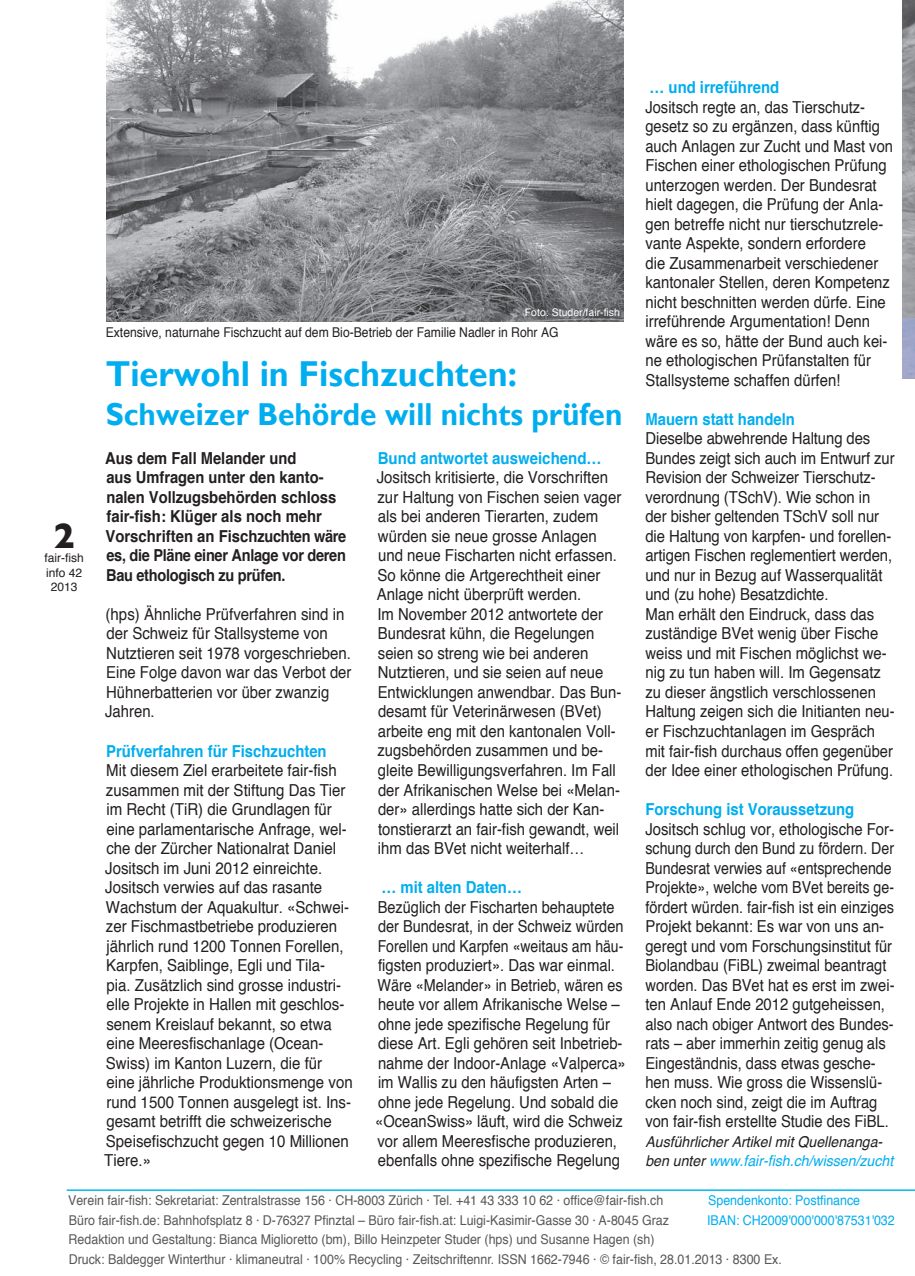
<style>
.page{position:relative;width:915px;height:1276px;background:#fff}
.page>*{position:absolute;margin:0;border:0;box-sizing:border-box;transform-origin:0 0}
.t1{font:700 36px "Gill Sans";color:#00aeef;scale:.95 1}
.t2{font:700 36px "Gill Sans";color:#231f20}
.t3{font:700 31.65px "Gill Sans";color:#00aeef;scale:.94 1}
.t4{font:16.5px/19.5px "Helvetica";color:#231f20;scale:.91 1}
.t5{font:16.5px/19.5px "Helvetica";color:#231f20;scale:.9 1}
.t6{font:16.5px/19.5px "Helvetica";color:#231f20;scale:.89 1}
.t7{font:16.5px/19.5px "Helvetica";color:#231f20;scale:.88 1}
.t8{font:700 16.5px/19.5px "Helvetica";color:#231f20;scale:.89 1}
.t9{font:700 16.5px "Helvetica";color:#00aeef;scale:.9 1}
.t10{font:700 16.5px "Helvetica";color:#00aeef;scale:.91 1}
.t11{font:italic 15px/19.5px "Helvetica";color:#231f20;scale:.94 1}
.t12{font:13.5px/19.5px "Helvetica";color:#57585a;scale:.92 1}
.t13{font:13.5px "Helvetica";color:#231f20;scale:.9 1}
.t14{font:13.5px "Helvetica";color:#00aeef;scale:.92 1}
.t15{font:12px/14.4px "Helvetica";color:#231f20;text-align:center}
.t16{font:10.5px "Helvetica";color:#fff}
.s1{color:#00aeef}
.s2{font-style:inherit}
</style>
<div class="page">
<hr style="left:67px;top:1189px;width:847px;height:2px;background:#00baf1">
<img style="left:106px;top:0;width:517px;height:322px">
<img style="left:902px;top:0;width:12px;height:319px">
<div style="left:901px;top:319px;width:13px;height:59px;background:#a0a7c9"></div>
<p class="t9" style="left:649px;top:74px;width:145px">… und irreführend</p>
<p class="t6" style="left:645px;top:97px;width:279px">Jositsch regte an, das Tierschutz&shy;gesetz so zu ergänzen, dass künftig auch Anlagen zur Zucht und Mast von Fischen einer ethologischen Prüfung unterzogen werden. Der Bundesrat hielt dagegen, die Prüfung der Anla&shy;gen betreffe nicht nur tierschutzrele&shy;vante Aspekte, sondern erfordere<br>die Zusammenarbeit verschiedener kantonaler Stellen, deren Kompetenz nicht beschnitten werden dürfe. Eine irreführende Argumentation! Denn wäre es so, hätte der Bund auch kei&shy;ne ethologischen Prüfanstalten für Stallsysteme schaffen dürfen!</p>
<p class="t9" style="left:645px;top:405px;width:167px">Mauern statt handeln</p>
<p class="t5" style="left:645px;top:429px;width:278px">Dieselbe abwehrende Haltung des Bundes zeigt sich auch im Entwurf zur Revision der Schweizer Tierschutz&shy;verordnung (TSchV). Wie schon in der bisher geltenden TSchV soll nur die Haltung von karpfen- und forellen&shy;artigen Fischen reglementiert werden, und nur in Bezug auf Wasserqualität und (zu hohe) Besatzdichte.<br>Man erhält den Eindruck, dass das zuständige BVet wenig über Fische weiss und mit Fischen möglichst we&shy;nig zu tun haben will. Im Gegensatz zu dieser ängstlich verschlossenen Haltung zeigen sich die Initianten neu&shy;er Fischzuchtanlagen im Gespräch mit fair-fish durchaus offen gegenüber der Idee einer ethologischen Prüfung.</p>
<p class="t9" style="left:645px;top:796px;width:233px">Forschung ist Voraussetzung</p>
<p class="t5" style="left:645px;top:819px;width:278px">Jositsch schlug vor, ethologische For&shy;schung durch den Bund zu fördern. Der Bundesrat verwies auf «entsprechende Projekte», welche vom BVet bereits ge&shy;fördert würden. fair-fish ist ein einziges Projekt bekannt: Es war von uns an&shy;geregt und vom Forschungsinstitut für Biolandbau (FiBL) zweimal beantragt worden. Das BVet hat es erst im zwei&shy;ten Anlauf Ende 2012 gutgeheissen, also nach obiger Antwort des Bundes&shy;rats – aber immerhin zeitig genug als Eingeständnis, dass etwas gesche&shy;hen muss. Wie gross die Wissenslü&shy;cken noch sind, zeigt die im Auftrag von fair-fish erstellte Studie des FiBL.</p>
<p class="t11" style="left:645px;top:1132px;width:265px">Ausführlicher Artikel mit Quellenanga&shy;ben unter <span class="s1">www.fair-fish.ch/wissen/zucht</span></p>
<p class="t16" style="left:524px;top:304px;width:97px">Foto: Studer/fair-fish</p>
<p class="t13" style="left:106px;top:322px;width:504px">Extensive, naturnahe Fischzucht auf dem Bio-Betrieb der Familie Nadler in Rohr AG</p>
<h1 class="t1" style="left:106px;top:352px;width:434px">Tierwohl in Fischzuchten:</h1>
<h2 class="t3" style="left:106px;top:395px;width:551px">Schweizer Behörde will nichts prüfen</h2>
<p class="t10" style="left:377px;top:445px;width:247px">Bund antwortet ausweichend…</p>
<p class="t4" style="left:376px;top:468px;width:270px">Jositsch kritisierte, die Vorschriften zur Haltung von Fischen seien vager als bei anderen Tierarten, zudem würden sie neue grosse Anlagen und neue Fischarten nicht erfassen.<br>So könne die Artgerechtheit einer Anlage nicht überprüft werden.<br>Im November 2012 antwortete der Bundesrat kühn, die Regelungen seien so streng wie bei anderen Nutztieren, und sie seien auf neue Entwicklungen anwendbar. Das Bun&shy;desamt für Veterinärwesen (BVet) arbeite eng mit den kantonalen Voll&shy;zugsbehörden zusammen und be&shy;gleite Bewilligungsverfahren. Im Fall der Afrikanischen Welse bei «Melan&shy;der» allerdings hatte sich der Kan&shy;tonstierarzt an fair-fish gewandt, weil ihm das BVet nicht weiterhalf…</p>
<p class="t9" style="left:381px;top:874px;width:157px">… mit alten Daten…</p>
<p class="t7" style="left:375px;top:897px;width:286px">Bezüglich der Fischarten behauptete der Bundesrat, in der Schweiz würden Forellen und Karpfen «weitaus am häu&shy;figsten produziert». Das war einmal.<br>Wäre «Melander» in Betrieb, wären es heute vor allem Afrikanische Welse – ohne jede spezifische Regelung für diese Art. Egli gehören seit Inbetrieb&shy;nahme der Indoor-Anlage «Valperca» im Wallis zu den häufigsten Arten – ohne jede Regelung. Und sobald die «OceanSwiss» läuft, wird die Schweiz vor allem Meeresfische produzieren, ebenfalls ohne spezifische Regelung</p>
<p class="t12" style="left:68px;top:1191px;width:648px">Verein fair-fish: Sekretariat: Zentralstrasse 156 · CH-8003 Zürich · Tel. +41 43 333 10 62 · office@fair-fish.ch</p>
<p class="t14" style="left:708px;top:1190px;width:167px">Spendenkonto: Postfinance</p>
<p class="t12" style="left:69px;top:1210px;width:653px">Büro fair-fish.de: Bahnhofsplatz 8 · D-76327 Pfinztal <span class="s2">–</span> Büro fair-fish.at: Luigi-Kasimir-Gasse 30 · A-8045 Graz</p>
<p class="t14" style="left:706px;top:1209px;width:205px">IBAN: CH2009'000'000'87531'032</p>
<p class="t12" style="left:69px;top:1230px;width:776px">Redaktion und Gestaltung: Bianca Miglioretto (bm), Billo Heinzpeter Studer (hps) und Susanne Hagen (sh)<br>Druck: Baldegger Winterthur · klimaneutral · 100% Recycling · Zeitschriftennr. ISSN 1662-7946 · © fair-fish, 28.01.2013 · 8300 Ex.</p>
<p class="t8" style="left:105px;top:448px;width:272px">Aus dem Fall Melander und<br>aus Umfragen unter den kanto&shy;nalen Vollzugsbehörden schloss fair-fish: Klüger als noch mehr<br>Vorschriften an Fischzuchten wäre es, die Pläne einer Anlage vor deren<br>Bau ethologisch zu prüfen.</p>
<p class="t4" style="left:105px;top:605px;width:272px">(hps) Ähnliche Prüfverfahren sind in der Schweiz für Stallsysteme von<br>Nutztieren seit 1978 vorgeschrieben.<br>Eine Folge davon war das Verbot der<br>Hühnerbatterien vor über zwanzig<br>Jahren.</p>
<p class="t9" style="left:106px;top:737px;width:246px">Prüfverfahren für Fischzuchten</p>
<p class="t4" style="left:104px;top:761px;width:274px">Mit diesem Ziel erarbeitete fair-fish zusammen mit der Stiftung Das Tier im Recht (TiR) die Grundlagen für eine parlamentarische Anfrage, wel&shy;che der Zürcher Nationalrat Daniel Jositsch im Juni 2012 einreichte.<br>Jositsch verwies auf das rasante Wachstum der Aquakultur. «Schwei&shy;zer Fischmastbetriebe produzieren jährlich rund 1200 Tonnen Forellen, Karpfen, Saiblinge, Egli und Tila-<br>pia. Zusätzlich sind grosse industri&shy;elle Projekte in Hallen mit geschlos&shy;senem Kreislauf bekannt, so etwa eine Meeresfischanlage (Ocean-Swiss) im Kanton Luzern, die für eine jährliche Produktionsmenge von rund 1500 Tonnen ausgelegt ist. Ins&shy;gesamt betrifft die schweizerische Speisefischzucht gegen 10 Millionen Tiere.»</p>
<h1 class="t2" style="left:53px;top:515px;width:23px">2</h1>
<p class="t15" style="left:45px;top:551px;width:41px">fair-fish info 42<br>2013</p>
</div>
